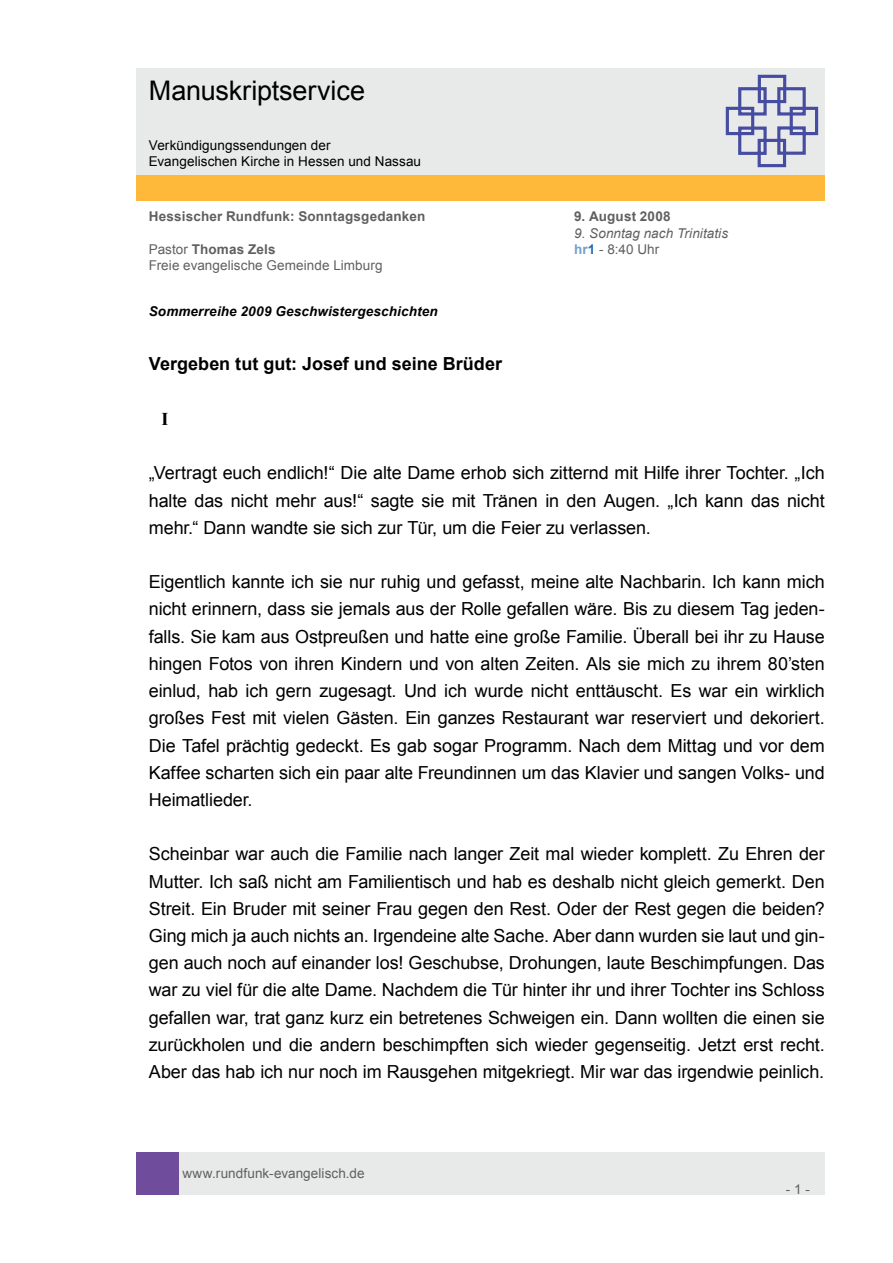
<style>
.page{position:relative;width:893px;height:1263px;background:#fff}
.page>*{position:absolute;margin:0;border:0;box-sizing:border-box;transform-origin:0 0}
.t1{font:27px "Arial";letter-spacing:-.005em;color:#000}
.t2{font:18px/27.2px "Arial";letter-spacing:-.005em;color:#000;text-align:justify}
.t3{font:700 18px "Arial";color:#000}
.t4{font:700 18px "Times New Roman";color:#000}
.t5{font:13.5px "Arial";letter-spacing:.005em;color:#606060}
.t6{font:700 13.5px "Arial";letter-spacing:.015em;color:#606060}
.t7{font:13.5px/16.2px "Arial";letter-spacing:.005em;color:#000}
.t8{font:italic 700 13.5px "Arial";letter-spacing:.01em;color:#000}
.t9{font:italic 13.5px "Arial";letter-spacing:.005em;color:#606060}
.s1{font-weight:400}
.s2{font-weight:700;color:#71a0cc}
.s3{font-weight:700;color:#2369b2}
</style>
<div class="page">
<div style="left:179px;top:1152px;width:646px;height:43px;background:#e8e9e9"></div>
<div style="left:136px;top:1152px;width:43px;height:43px;background:#704c9c"></div>
<div style="left:136px;top:175px;width:689px;height:26px;background:#ffb93a"></div>
<div style="left:136px;top:68px;width:689px;height:106px;background:#e8e9e9"></div>
<svg style="left:725px;top:74px;width:94px;height:94px"></svg>
<h1 class="t1" style="left:149px;top:73px;width:218px">Manuskriptservice</h1>
<p class="t7" style="left:149px;top:137px;width:274px">Verkündigungssendungen der<br>Evangelischen Kirche in Hessen und Nassau</p>
<p class="t6" style="left:149px;top:208px;width:278px">Hessischer Rundfunk: Sonntagsgedanken</p>
<p class="t6" style="left:574px;top:208px;width:98px">9. August 2008</p>
<p class="t9" style="left:574px;top:224px;width:156px">9. Sonntag nach Trinitatis</p>
<p class="t6" style="left:149px;top:240px;width:128px"><span class="s1">Pastor</span> Thomas Zels</p>
<p class="t5" style="left:574px;top:240px;width:87px"><span class="s2">hr</span><span class="s3">1</span> - 8:40 Uhr</p>
<p class="t5" style="left:149px;top:256px;width:235px">Freie evangelische Gemeinde Limburg</p>
<p class="t8" style="left:149px;top:302px;width:290px">Sommerreihe 2009 Geschwistergeschichten</p>
<p class="t3" style="left:149px;top:352px;width:355px">Vergeben tut gut: Josef und seine Brüder</p>
<p class="t4" style="left:162px;top:406px;width:9px">I</p>
<p class="t2" style="left:149px;top:460px;width:677px">„Vertragt euch endlich!“ Die alte Dame erhob sich zitternd mit Hilfe ihrer Tochter. „Ich halte das nicht mehr aus!“ sagte sie mit Tränen in den Augen. „Ich kann das nicht mehr.“ Dann wandte sie sich zur Tür, um die Feier zu verlassen.</p>
<p class="t2" style="left:149px;top:568px;width:678px">Eigentlich kannte ich sie nur ruhig und gefasst, meine alte Nachbarin. Ich kann mich nicht erinnern, dass sie jemals aus der Rolle gefallen wäre. Bis zu diesem Tag jeden&shy;falls. Sie kam aus Ostpreußen und hatte eine große Familie. Überall bei ihr zu Hause hingen Fotos von ihren Kindern und von alten Zeiten. Als sie mich zu ihrem 80’sten einlud, hab ich gern zugesagt. Und ich wurde nicht enttäuscht. Es war ein wirklich großes Fest mit vielen Gästen. Ein ganzes Restaurant war reserviert und dekoriert.<br>Die Tafel prächtig gedeckt. Es gab sogar Programm. Nach dem Mittag und vor dem Kaffee scharten sich ein paar alte Freundinnen um das Klavier und sangen Volks- und Heimatlieder.</p>
<p class="t2" style="left:149px;top:841px;width:678px">Scheinbar war auch die Familie nach langer Zeit mal wieder komplett. Zu Ehren der Mutter. Ich saß nicht am Familientisch und hab es deshalb nicht gleich gemerkt. Den Streit. Ein Bruder mit seiner Frau gegen den Rest. Oder der Rest gegen die beiden?<br>Ging mich ja auch nichts an. Irgendeine alte Sache. Aber dann wurden sie laut und gin&shy;gen auch noch auf einander los! Geschubse, Drohungen, laute Beschimpfungen. Das war zu viel für die alte Dame. Nachdem die Tür hinter ihr und ihrer Tochter ins Schloss gefallen war, trat ganz kurz ein betretenes Schweigen ein. Dann wollten die einen sie zurückholen und die andern beschimpften sich wieder gegenseitig. Jetzt erst recht.<br>Aber das hab ich nur noch im Rausgehen mitgekriegt. Mir war das irgendwie peinlich.</p>
<p class="t5" style="left:182px;top:1164px;width:184px">www.rundfunk-evangelisch.de</p>
<p class="t5" style="left:786px;top:1180px;width:26px">- 1 -</p>
</div>
